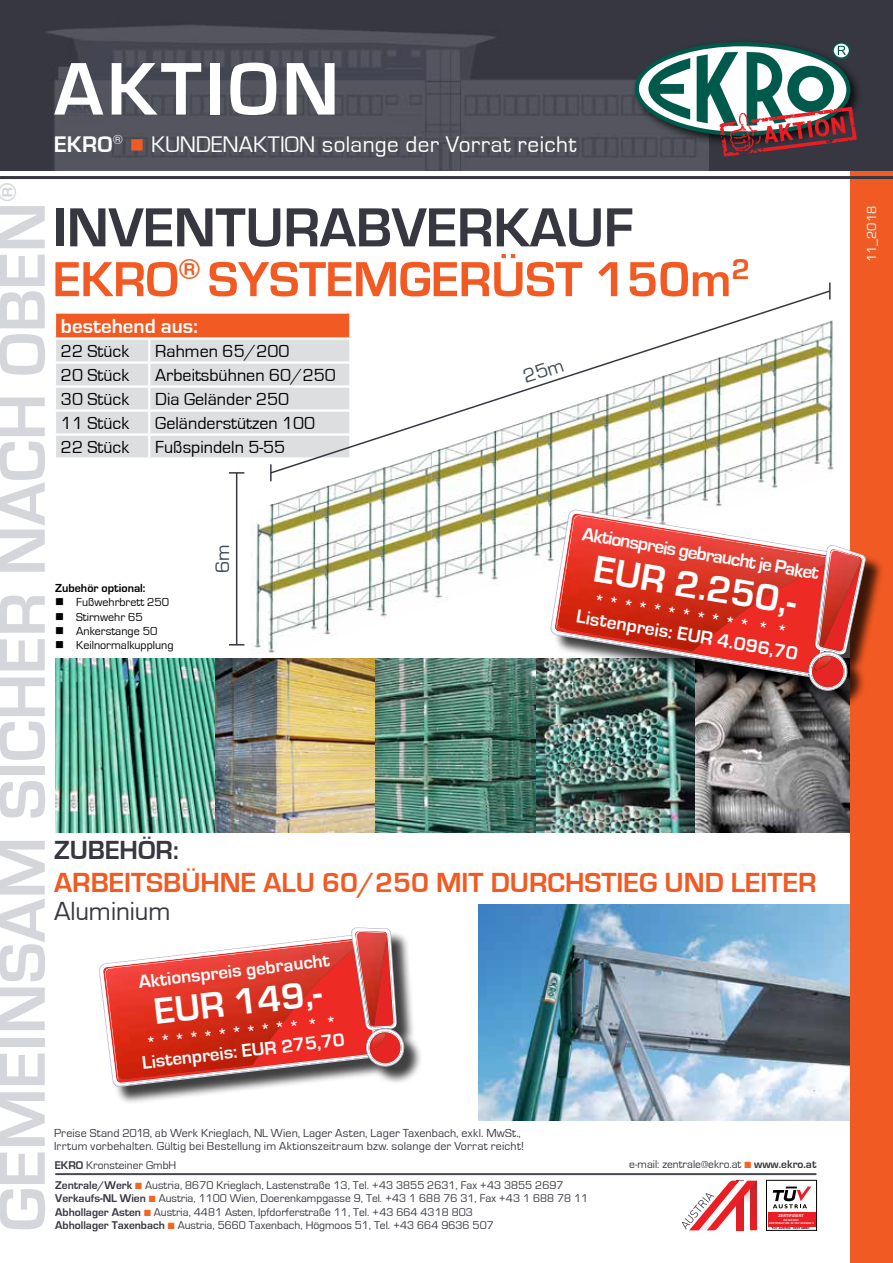
<style>
.page{position:relative;width:893px;height:1263px;background:#fff}
.page>*{position:absolute;margin:0;border:0;box-sizing:border-box;transform-origin:0 0}
.t1{font:700 77.25px "Eurostile";letter-spacing:.05em;color:#fff}
.t2{font:700 67.5px "Eurostile";color:#d5d6db}
.t3{font:700 57px "Eurostile";letter-spacing:-.005em;color:#373742}
.t4{font:700 51px "Eurostile";letter-spacing:-.005em;color:#f15a22}
.t5{font:700 38.7px "Eurostile";color:#fff}
.t6{font:700 37.95px "Eurostile";color:#fff}
.t7{font:700 28.5px "Eurostile";color:#f15a22}
.t8{font:27px "Eurostile";letter-spacing:-.005em;color:#373742}
.t9{font:700 27px "Eurostile";color:#373742}
.t10{font:700 26.25px "Eurostile";color:#d5d6db}
.t11{font:23.25px "Eurostile";letter-spacing:.015em;color:#fff}
.t12{font:700 21px "Eurostile";color:#fff}
.t13{font:20.25px "Eurostile";color:#3f4b55}
.t14{font:700 19.35px "Eurostile";color:#fff}
.t15{font:700 18.9px "Eurostile";color:#fff}
.t16{font:18px "Eurostile";color:#000}
.t17{font:700 16.8px "Eurostile";color:#fff}
.t18{font:700 16.5px "Eurostile";color:#fff}
.t19{font:13.5px "Eurostile";color:#fff}
.t20{font:12px/13.5px "Eurostile";letter-spacing:.015em;color:#373742}
.t21{font:12px "Eurostile";color:#000}
.t22{font:700 12px "Eurostile";color:#000}
.t23{font:11.55px/13.5px "Eurostile";color:#373742}
.t24{font:700 3.75px "Arial";color:#fff}
.t25{font:700 2.7px/3.4px "Arial";color:#fff;text-align:center}
.t26{font:700 2.7px "Arial";color:#000}
.s1{font-weight:700}
.s2{color:#f15a22}
.s3{color:#f26522}
</style>
<div class="page">
<div style="left:55px;top:312px;width:295px;height:26px;background:#f15a22"></div>
<div style="left:56px;top:340px;width:213px;height:117px;background:#dddedf"></div>
<hr style="left:148px;top:340px;width:2px;height:21px;background:#fff">
<hr style="left:54px;top:361px;width:95px;height:3px;background:#fff">
<hr style="left:149px;top:361px;width:202px;height:3px;background:#fff">
<hr style="left:148px;top:364px;width:2px;height:21px;background:#fff">
<hr style="left:54px;top:385px;width:95px;height:3px;background:#fff">
<hr style="left:149px;top:385px;width:202px;height:3px;background:#fff">
<hr style="left:148px;top:388px;width:2px;height:21px;background:#fff">
<hr style="left:54px;top:409px;width:95px;height:3px;background:#fff">
<hr style="left:149px;top:409px;width:202px;height:3px;background:#fff">
<hr style="left:148px;top:412px;width:2px;height:21px;background:#fff">
<hr style="left:54px;top:433px;width:95px;height:3px;background:#fff">
<hr style="left:149px;top:433px;width:202px;height:3px;background:#fff">
<hr style="left:148px;top:436px;width:2px;height:21px;background:#fff">
<hr style="left:54px;top:311px;width:95px;height:3px;background:#fff">
<hr style="left:54px;top:314px;width:2px;height:23px;background:#fff">
<hr style="left:149px;top:311px;width:202px;height:3px;background:#fff">
<hr style="left:54px;top:337px;width:95px;height:3px;background:#fff">
<hr style="left:149px;top:337px;width:202px;height:3px;background:#fff">
<img style="left:479px;top:904px;width:371px;height:216px">
<img style="left:432px;top:320px;width:402px;height:282px">
<img style="left:250px;top:452px;width:182px;height:202px">
<img style="left:55px;top:658px;width:320px;height:174px">
<img style="left:536px;top:658px;width:314px;height:174px">
<div style="left:850px;top:0;width:43px;height:1263px;background:#f15a22"></div>
<div style="left:0;top:0;width:893px;height:170px;background:#373742"></div>
<img style="left:46px;top:25px;width:662px;height:145px">
<hr style="left:0;top:176px;width:893px;height:3px;background:#373742">
<hr style="left:55px;top:1173px;width:761px;height:2px;background:#44464f">
<svg style="left:682px;top:1181px;width:75px;height:49px"></svg>
<div style="left:766px;top:1180px;width:51px;height:50px;border:1px solid #000"></div>
<div style="left:767px;top:1212px;width:48px;height:14px;background:#ed1d24"></div>
<svg style="left:773px;top:1186px;width:38px;height:22px"></svg>
<div style="left:102px;top:930px;width:321px;height:175px;background:#000;opacity:.75"></div>
<svg style="left:99px;top:928px;width:306px;height:159px"></svg>
<div style="left:632px;top:38px;width:231px;height:111px;background:#000;opacity:.75"></div>
<svg style="left:635px;top:42px;width:222px;height:115px"></svg>
<div style="left:554px;top:512px;width:330px;height:197px;background:#000;opacity:.75"></div>
<img style="left:554px;top:514px;width:312px;height:178px">
<img style="left:820px;top:550px;width:41px;height:96px">
<img style="left:814px;top:656px;width:20px;height:15px">
<img style="left:819px;top:550px;width:41px;height:95px">
<img style="left:835px;top:550px;width:25px;height:9px">
<img style="left:375px;top:658px;width:161px;height:174px">
<svg style="left:269px;top:290px;width:562px;height:185px"></svg>
<svg style="left:829px;top:283px;width:2px;height:16px"></svg>
<svg style="left:270px;top:464px;width:2px;height:17px"></svg>
<hr style="left:236px;top:473px;width:1px;height:171px;background:#373742">
<svg style="left:229px;top:472px;width:15px;height:2px"></svg>
<svg style="left:229px;top:644px;width:15px;height:1px"></svg>
<svg style="left:518px;top:358px;width:51px;height:63px"></svg>
<h1 class="t1" style="left:54px;top:47px;width:286px">AKTION</h1>
<h3 class="t11" style="left:54px;top:132px;width:524px"><span class="s1">EKRO</span><sup>®</sup> <span class="s2">■</span> KUNDENAKTION solange der Vorrat reicht</h3>
<h3 class="t10" style="left:-7px;top:202px;width:21px;rotate:-90deg">®</h3>
<h2 class="t2" style="left:-14px;top:1231px;width:1031px;rotate:-90deg">GEMEINSAM SICHER NACH OBEN</h2>
<h3 class="t3" style="left:53px;top:197px;width:582px">INVENTURABVERKAUF</h3>
<h3 class="t4" style="left:53px;top:252px;width:698px">EKRO<sup>®</sup> SYSTEMGERÜST 150m<sup>2</sup></h3>
<h3 class="t12" style="left:61px;top:314px;width:138px">bestehend aus:</h3>
<h3 class="t16" style="left:61px;top:341px;width:70px">22 Stück</h3>
<h3 class="t16" style="left:155px;top:341px;width:136px">Rahmen 65/200</h3>
<h3 class="t16" style="left:61px;top:365px;width:70px">20 Stück</h3>
<h3 class="t16" style="left:155px;top:365px;width:182px">Arbeitsbühnen 60/250</h3>
<h3 class="t16" style="left:61px;top:389px;width:70px">30 Stück</h3>
<h3 class="t16" style="left:155px;top:389px;width:135px">Dia Geländer 250</h3>
<h3 class="t16" style="left:61px;top:413px;width:70px">11 Stück</h3>
<h3 class="t16" style="left:155px;top:413px;width:162px">Geländerstützen 100</h3>
<h3 class="t16" style="left:61px;top:437px;width:70px">22 Stück</h3>
<h3 class="t16" style="left:155px;top:437px;width:131px">Fußspindeln 5-55</h3>
<p class="t22" style="left:55px;top:581px;width:92px">Zubehör optional:</p>
<p class="t21" style="left:55px;top:596px;width:116px">■ Fußwehrbrett 250</p>
<p class="t21" style="left:55px;top:610px;width:89px">■ Stirnwehr 65</p>
<p class="t21" style="left:55px;top:625px;width:104px">■ Ankerstange 50</p>
<p class="t21" style="left:55px;top:639px;width:120px">■ Keilnormalkupplung</p>
<h3 class="t13" style="left:211px;top:573px;width:31px;rotate:-90deg">6m</h3>
<h3 class="t14" style="left:585px;top:522px;width:241px;rotate:10deg">Aktionspreis gebraucht je Paket</h3>
<h3 class="t5" style="left:598px;top:547px;width:206px;rotate:10deg">EUR 2.250,-</h3>
<h3 class="t17" style="left:596px;top:589px;width:197px;rotate:10deg">* * * * * * * * * * * * *</h3>
<h3 class="t14" style="left:578px;top:605px;width:226px;rotate:10deg">Listenpreis: EUR 4.096,70</h3>
<h3 class="t9" style="left:54px;top:835px;width:126px">ZUBEHÖR:</h3>
<h3 class="t7" style="left:54px;top:867px;width:764px">ARBEITSBÜHNE ALU 60/250 MIT DURCHSTIEG UND LEITER</h3>
<h3 class="t8" style="left:54px;top:897px;width:118px">Aluminium</h3>
<h3 class="t15" style="left:138px;top:971px;width:194px;rotate:-6deg">Aktionspreis gebraucht</h3>
<h3 class="t6" style="left:152px;top:990px;width:170px;rotate:-6deg">EUR 149,-</h3>
<h3 class="t18" style="left:145px;top:1033px;width:193px;rotate:-6deg">* * * * * * * * * * * * *</h3>
<h3 class="t15" style="left:141px;top:1051px;width:205px;rotate:-6deg">Listenpreis: EUR 275,70</h3>
<p class="t20" style="left:54px;top:1126px;width:471px">Preise Stand 2018, ab Werk Krieglach, NL Wien, Lager Asten, Lager Taxenbach, exkl. MwSt.,<br>Irrtum vorbehalten. Gültig bei Bestellung im Aktionszeitraum bzw. solange der Vorrat reicht!</p>
<p class="t23" style="left:55px;top:1159px;width:123px"><span class="s1">EKRO</span> Kronsteiner GmbH</p>
<p class="t23" style="left:629px;top:1157px;width:189px">e-mail: zentrale@ekro.at <span class="s3">■</span> <span class="s1">www.ekro.at</span></p>
<p class="t23" style="left:55px;top:1178px;width:535px"><span class="s1">Zentrale/Werk</span> <span class="s3">■</span> Austria, 8670 Krieglach, Lastenstraße 13, Tel. +43 3855 2631, Fax +43 3855 2697<br><span class="s1">Verkaufs-NL Wien</span> <span class="s3">■</span> Austria, 1100 Wien, Doerenkampgasse 9, Tel. +43 1 688 76 31, Fax +43 1 688 78 11<br><span class="s1">Abhollager Asten</span> <span class="s3">■</span> Austria, 4481 Asten, Ipfdorferstraße 11, Tel. +43 664 4318 803<br><span class="s1">Abhollager Taxenbach</span> <span class="s3">■</span> Austria, 5660 Taxenbach, Högmoos 51, Tel. +43 664 9636 507</p>
<p class="t24" style="left:779px;top:1213px;width:27px">ZERTIFIZIERT</p>
<p class="t26" style="left:772px;top:1226px;width:39px">TÜV AUSTRIA CERT GMBH</p>
<p class="t25" style="left:769px;top:1218px;width:46px">EN ISO 9001<br>ZERTIFIKAT NR. 20 100 14138468 2</p>
<p class="t19" style="left:864px;top:262px;width:58px;rotate:-90deg">11_2018</p>
</div>
